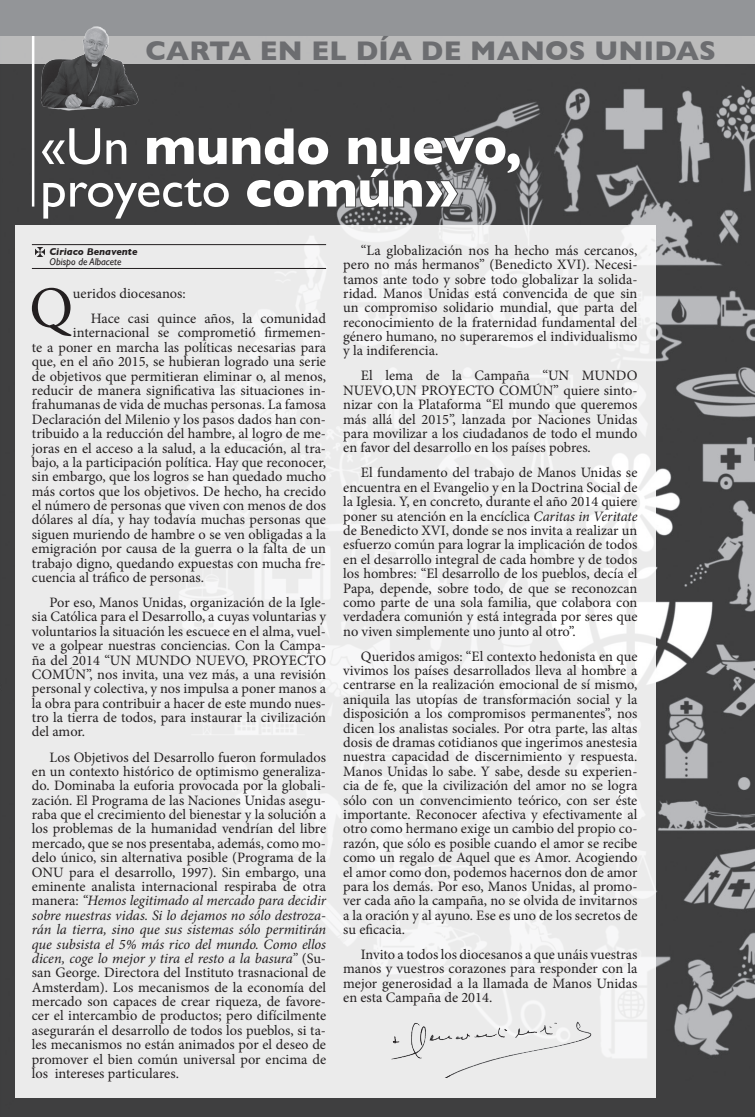
<style>
.page{position:relative;width:755px;height:1117px;background:#fff}
.page>*{position:absolute;margin:0;border:0;box-sizing:border-box;transform-origin:0 0}
.t1{font:58.62px "Minion Pro";color:#231f20}
.t2{font:700 52.5px "Gill Sans";color:#fff}
.t3{font:52.5px "Gill Sans";color:#fff}
.t4{font:700 27.5px "Gill Sans";letter-spacing:.01em;color:#6c6d70}
.t5{font:14.38px/14.4px "Minion Pro";color:#231f20;text-align:justify}
.t6{font:italic 700 10px/10px "Gill Sans";color:#231f20}
.s1{font-weight:400}
.s2{font-weight:700}
.s3{font-style:italic}
</style>
<div class="page">
<img style="left:0;top:64px;width:755px;height:1052px">
<div style="left:15px;top:225px;width:641px;height:872px;background:linear-gradient(to right,#eaeaea,#f0f0f0)"></div>
<div style="left:0;top:32px;width:755px;height:32px;background:#bbb"></div>
<svg style="left:40px;top:126px;width:482px;height:94px"></svg>
<hr style="left:32px;top:26px;width:2px;height:180px;background:#fff">
<img style="left:386px;top:1014px;width:208px;height:63px">
<svg style="left:36px;top:247px;width:9px;height:9px"></svg>
<div style="left:0;top:0;width:755px;height:35px;background:#939598"></div>
<img style="left:27px;top:26px;width:115px;height:92px">
<hr style="left:32px;top:244px;width:294px;height:1px;background:#231f20">
<hr style="left:32px;top:268px;width:294px;height:1px;background:#231f20">
<p class="t4" style="left:145px;top:29px;width:572px">CARTA EN EL DÍA DE MANOS UNIDAS</p>
<p class="t2" style="left:40px;top:105px;width:483px"><span class="s1">«Un</span> mundo nuevo,</p>
<p class="t3" style="left:40px;top:158px;width:419px">proyecto <span class="s2">común»</span></p>
<p class="t6" style="left:50px;top:246px;width:89px">Ciriaco Benavente<br><span class="s1">Obispo de Albacete</span></p>
<p class="t1" style="left:29px;top:269px;width:45px">Q</p>
<p class="t5" style="left:73px;top:286px;width:114px">ueridos diocesanos:</p>
<p class="t5" style="left:91px;top:311px;width:237px">Hace casi quince años, la comunidad</p>
<p class="t5" style="left:73px;top:325px;width:255px">internacional se comprometió firmemen-</p>
<p class="t5" style="left:32px;top:340px;width:296px">te a poner en marcha las políticas necesarias para</p>
<p class="t5" style="left:32px;top:354px;width:296px">que, en el año 2015, se hubieran logrado una serie</p>
<p class="t5" style="left:32px;top:369px;width:296px">de objetivos que permitieran eliminar o, al menos,</p>
<p class="t5" style="left:32px;top:383px;width:296px">reducir de manera significativa las situaciones in-</p>
<p class="t5" style="left:32px;top:397px;width:296px">frahumanas de vida de muchas personas. La famosa</p>
<p class="t5" style="left:32px;top:412px;width:296px">Declaración del Milenio y los pasos dados han con-</p>
<p class="t5" style="left:32px;top:426px;width:296px">tribuido a la reducción del hambre, al logro de me-</p>
<p class="t5" style="left:32px;top:440px;width:296px">joras en el acceso a la salud, a la educación, al tra-</p>
<p class="t5" style="left:32px;top:455px;width:296px">bajo, a la participación política. Hay que reconocer,</p>
<p class="t5" style="left:32px;top:469px;width:296px">sin embargo, que los logros se han quedado mucho</p>
<p class="t5" style="left:32px;top:484px;width:296px">más cortos que los objetivos. De hecho, ha crecido</p>
<p class="t5" style="left:32px;top:498px;width:296px">el número de personas que viven con menos de dos</p>
<p class="t5" style="left:32px;top:512px;width:296px">dólares al día, y hay todavía muchas personas que</p>
<p class="t5" style="left:32px;top:527px;width:296px">siguen muriendo de hambre o se ven obligadas a la</p>
<p class="t5" style="left:32px;top:541px;width:296px">emigración por causa de la guerra o la falta de un</p>
<p class="t5" style="left:32px;top:555px;width:296px">trabajo digno, quedando expuestas con mucha fre-</p>
<p class="t5" style="left:32px;top:570px;width:174px">cuencia al tráfico de personas.</p>
<p class="t5" style="left:32px;top:595px;width:296px;text-indent:18px">Por eso, Manos Unidas, organización de la Igle&shy;sia Católica para el Desarrollo, a cuyas voluntarias y voluntarios la situación les escuece en el alma, vuel&shy;ve a golpear nuestras conciencias. Con la Campa&shy;ña del 2014 “UN MUNDO NUEVO, PROYECTO COMÚN”, nos invita, una vez más, a una revisión personal y colectiva, y nos impulsa a poner manos a la obra para contribuir a hacer de este mundo nues&shy;tro la tierra de todos, para instaurar la civilización del amor.</p>
<p class="t5" style="left:32px;top:749px;width:296px;text-indent:18px">Los Objetivos del Desarrollo fueron formulados en un contexto histórico de optimismo generaliza&shy;do. Dominaba la euforia provocada por la globali&shy;zación. El Programa de las Naciones Unidas asegu&shy;raba que el crecimiento del bienestar y la solución a los problemas de la humanidad vendrían del libre mercado, que se nos presentaba, además, como mo&shy;delo único, sin alternativa posible (Programa de la ONU para el desarrollo, 1997). Sin embargo, una eminente analista internacional respiraba de otra manera: <span class="s3">“Hemos legitimado al mercado para decidir sobre nuestras vidas. Si lo dejamos no sólo destroza&shy;rán la tierra, sino que sus sistemas sólo permitirán que subsista el 5% más rico del mundo. Como ellos dicen, coge lo mejor y tira el resto a la basura”</span> (Su&shy;san George. Directora del Instituto trasnacional de Amsterdam). Los mecanismos de la economía del mercado son capaces de crear riqueza, de favore&shy;cer el intercambio de productos; pero difícilmente asegurarán el desarrollo de todos los pueblos, si ta&shy;les mecanismos no están animados por el deseo de promover el bien común universal por encima de los intereses particulares.</p>
<p class="t5" style="left:343px;top:243px;width:296px;text-indent:18px">“La globalización nos ha hecho más cercanos, pero no más hermanos” (Benedicto XVI). Necesi&shy;tamos ante todo y sobre todo globalizar la solida&shy;ridad. Manos Unidas está convencida de que sin un compromiso solidario mundial, que parta del reconocimiento de la fraternidad fundamental del género humano, no superaremos el individualismo y la indiferencia.</p>
<p class="t5" style="left:343px;top:368px;width:296px;text-indent:18px">El lema de la Campaña “UN MUNDO NUEVO,UN PROYECTO COMÚN” quiere sinto&shy;nizar con la Plataforma “El mundo que queremos más allá del 2015”, lanzada por Naciones Unidas para movilizar a los ciudadanos de todo el mundo en favor del desarrollo en los países pobres.</p>
<p class="t5" style="left:343px;top:465px;width:296px;text-indent:18px">El fundamento del trabajo de Manos Unidas se encuentra en el Evangelio y en la Doctrina Social de la Iglesia. Y, en concreto, durante el año 2014 quiere poner su atención en la encíclica <span class="s3">Caritas in Veritate </span>de Benedicto XVI, donde se nos invita a realizar un esfuerzo común para lograr la implicación de todos en el desarrollo integral de cada hombre y de todos los hombres: “El desarrollo de los pueblos, decía el Papa, depende, sobre todo, de que se reconozcan como parte de una sola familia, que colabora con verdadera comunión y está integrada por seres que no viven simplemente uno junto al otro”.</p>
<p class="t5" style="left:343px;top:648px;width:296px;text-indent:18px">Queridos amigos: “El contexto hedonista en que vivimos los países desarrollados lleva al hombre a centrarse en la realización emocional de sí mismo, aniquila las utopías de transformación social y la disposición a los compromisos permanentes”, nos dicen los analistas sociales. Por otra parte, las altas dosis de dramas cotidianos que ingerimos anestesia nuestra capacidad de discernimiento y respuesta.<br>Manos Unidas lo sabe. Y sabe, desde su experien&shy;cia de fe, que la civilización del amor no se logra sólo con un convencimiento teórico, con ser éste importante. Reconocer afectiva y efectivamente al otro como hermano exige un cambio del propio co&shy;razón, que sólo es posible cuando el amor se recibe como un regalo de Aquel que es Amor. Acogiendo el amor como don, podemos hacernos don de amor para los demás. Por eso, Manos Unidas, al promo&shy;ver cada año la campaña, no se olvida de invitarnos a la oración y al ayuno. Ese es uno de los secretos de su eficacia.</p>
<p class="t5" style="left:343px;top:947px;width:296px;text-indent:18px">Invito a todos los diocesanos a que unáis vuestras manos y vuestros corazones para responder con la mejor generosidad a la llamada de Manos Unidas en esta Campaña de 2014.</p>
</div>
